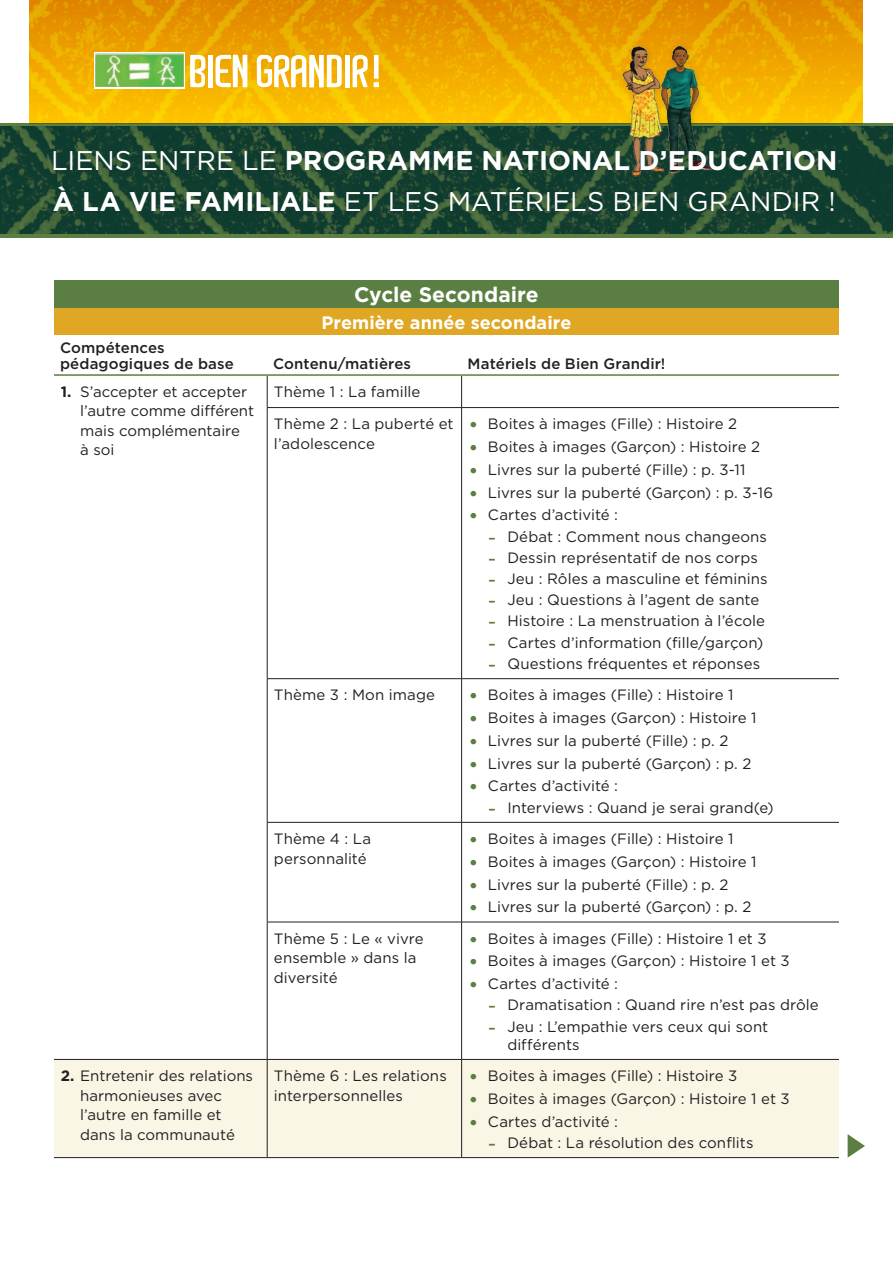
<style>
.page{position:relative;width:893px;height:1263px;background:#fff}
.page>*{position:absolute;margin:0;border:0;box-sizing:border-box;transform-origin:0 0}
.t1{font:700 27px/40.5px "Gotham";color:#fff}
.t2{font:700 21px "Gotham";color:#fff}
.t3{font:700 18px "Gotham";letter-spacing:.005em;color:#fff}
.t4{font:15px/19.5px "Gotham";letter-spacing:.005em;color:#231f20}
.t5{font:500 15px/16.2px "Gotham";letter-spacing:.01em;color:#231f20}
.s1{font-weight:400}
.s2{font-weight:700}
.s3{font-size:21px;color:#5b7e42}
</style>
<div class="page">
<div style="left:54px;top:280px;width:785px;height:28px;background:#5b7e42"></div>
<div style="left:54px;top:308px;width:785px;height:27px;background:#dfa724"></div>
<div style="left:54px;top:1060px;width:785px;height:97px;background:#f9f6e6"></div>
<hr style="left:54px;top:374px;width:213px;height:2px;background:#5b7e42">
<hr style="left:267px;top:374px;width:195px;height:2px;background:#5b7e42">
<hr style="left:462px;top:374px;width:377px;height:2px;background:#5b7e42">
<hr style="left:267px;top:376px;width:1px;height:31px;background:#231f20">
<hr style="left:461px;top:376px;width:1px;height:31px;background:#231f20">
<hr style="left:267px;top:407px;width:195px;height:1px;background:#231f20">
<hr style="left:267px;top:408px;width:1px;height:270px;background:#231f20">
<hr style="left:462px;top:407px;width:377px;height:1px;background:#231f20">
<hr style="left:461px;top:408px;width:1px;height:270px;background:#231f20">
<hr style="left:267px;top:678px;width:195px;height:1px;background:#231f20">
<hr style="left:267px;top:679px;width:1px;height:143px;background:#231f20">
<hr style="left:462px;top:678px;width:377px;height:1px;background:#231f20">
<hr style="left:461px;top:679px;width:1px;height:143px;background:#231f20">
<hr style="left:267px;top:822px;width:195px;height:1px;background:#231f20">
<hr style="left:267px;top:822px;width:1px;height:100px;background:#231f20">
<hr style="left:462px;top:822px;width:377px;height:1px;background:#231f20">
<hr style="left:461px;top:822px;width:1px;height:100px;background:#231f20">
<hr style="left:267px;top:922px;width:195px;height:1px;background:#231f20">
<hr style="left:267px;top:922px;width:1px;height:137px;background:#231f20">
<hr style="left:462px;top:922px;width:377px;height:1px;background:#231f20">
<hr style="left:461px;top:922px;width:1px;height:137px;background:#231f20">
<hr style="left:54px;top:1059px;width:213px;height:1px;background:#231f20">
<hr style="left:267px;top:1059px;width:195px;height:1px;background:#231f20">
<hr style="left:267px;top:1059px;width:1px;height:98px;background:#231f20">
<hr style="left:462px;top:1059px;width:377px;height:1px;background:#231f20">
<hr style="left:461px;top:1059px;width:1px;height:98px;background:#231f20">
<hr style="left:54px;top:1157px;width:213px;height:1px;background:#231f20">
<hr style="left:267px;top:1157px;width:195px;height:1px;background:#231f20">
<hr style="left:462px;top:1157px;width:377px;height:1px;background:#231f20">
<svg style="left:848px;top:1134px;width:17px;height:24px"></svg>
<img style="left:30px;top:0;width:832px;height:123px">
<svg style="left:94px;top:52px;width:91px;height:37px"></svg>
<svg style="left:190px;top:55px;width:15px;height:32px"></svg>
<hr style="left:208px;top:55px;width:4px;height:32px;background:#fff">
<svg style="left:215px;top:55px;width:32px;height:32px"></svg>
<hr style="left:345px;top:55px;width:4px;height:32px;background:#fff">
<svg style="left:256px;top:55px;width:86px;height:33px"></svg>
<svg style="left:352px;top:55px;width:27px;height:32px"></svg>
<img style="left:95px;top:54px;width:89px;height:33px">
<svg style="left:0;top:123px;width:893px;height:114px;fill:#113d2f"></svg>
<div style="left:656px;top:42px;width:63px;height:137px;background:#231f20;opacity:.2"></div>
<img style="left:659px;top:37px;width:53px;height:143px">
<div style="left:619px;top:42px;width:52px;height:140px;background:#231f20;opacity:.2"></div>
<img style="left:621px;top:40px;width:43px;height:140px">
<h1 class="t1" style="left:51px;top:140px;width:788px"><span class="s1">LIENS ENTRE LE</span> PROGRAMME NATIONAL D’EDUCATION<br>À LA VIE FAMILIALE <span class="s1">ET LES MATÉRIELS BIEN GRANDIR !</span></h1>
<p class="t5" style="left:60px;top:339px;width:175px">Compétences pédagogiques de base</p>
<h2 class="t2" style="left:354px;top:281px;width:186px">Cycle Secondaire</h2>
<p class="t3" style="left:322px;top:311px;width:251px">Première année secondaire</p>
<p class="t5" style="left:273px;top:355px;width:139px">Contenu/matières</p>
<p class="t5" style="left:468px;top:355px;width:199px">Matériels de Bien Grandir!</p>
<p class="t4" style="left:80px;top:381px;width:175px;text-indent:-20px"><span class="s2">1.</span> S’accepter et accepter l’autre comme différent mais complémentaire<br>à soi</p>
<p class="t4" style="left:274px;top:375px;width:181px;line-height:32.5px">Thème 1 : La famille<br>Thème 2 : La puberté et</p>
<p class="t4" style="left:274px;top:433px;width:102px">l’adolescence</p>
<p class="t4" style="left:468px;top:414px;width:270px"><span class="s3">•</span> Boites à images (Fille) : Histoire 2</p>
<p class="t4" style="left:468px;top:437px;width:293px"><span class="s3">•</span> Boites à images (Garçon) : Histoire 2</p>
<p class="t4" style="left:468px;top:459px;width:279px"><span class="s3">•</span> Livres sur la puberté (Fille) : p. 3-11</p>
<p class="t4" style="left:468px;top:482px;width:306px"><span class="s3">•</span> Livres sur la puberté (Garçon) : p. 3-16</p>
<p class="t4" style="left:468px;top:505px;width:151px"><span class="s3">•</span> Cartes d’activité :</p>
<p class="t4" style="left:488px;top:526px;width:281px"><span class="s3">-</span> Débat : Comment nous changeons</p>
<p class="t4" style="left:488px;top:547px;width:271px"><span class="s3">-</span> Dessin représentatif de nos corps</p>
<p class="t4" style="left:488px;top:569px;width:281px"><span class="s3">-</span> Jeu : Rôles a masculine et féminins</p>
<p class="t4" style="left:488px;top:590px;width:273px"><span class="s3">-</span> Jeu : Questions à l’agent de sante</p>
<p class="t4" style="left:488px;top:611px;width:279px"><span class="s3">-</span> Histoire : La menstruation à l’école</p>
<p class="t4" style="left:488px;top:632px;width:277px"><span class="s3">-</span> Cartes d’information (fille/garçon)</p>
<p class="t4" style="left:488px;top:654px;width:274px"><span class="s3">-</span> Questions fréquentes et réponses</p>
<p class="t4" style="left:274px;top:685px;width:163px">Thème 3 : Mon image</p>
<p class="t4" style="left:468px;top:685px;width:267px"><span class="s3">•</span> Boites à images (Fille) : Histoire 1</p>
<p class="t4" style="left:468px;top:708px;width:290px"><span class="s3">•</span> Boites à images (Garçon) : Histoire 1</p>
<p class="t4" style="left:468px;top:730px;width:261px"><span class="s3">•</span> Livres sur la puberté (Fille) : p. 2</p>
<p class="t4" style="left:468px;top:753px;width:285px"><span class="s3">•</span> Livres sur la puberté (Garçon) : p. 2</p>
<p class="t4" style="left:468px;top:776px;width:151px"><span class="s3">•</span> Cartes d’activité :</p>
<p class="t4" style="left:488px;top:797px;width:287px"><span class="s3">-</span> Interviews : Quand je serai grand(e)</p>
<p class="t4" style="left:274px;top:829px;width:99px">Thème 4 : La personnalité</p>
<p class="t4" style="left:468px;top:829px;width:267px"><span class="s3">•</span> Boites à images (Fille) : Histoire 1</p>
<p class="t4" style="left:468px;top:851px;width:290px"><span class="s3">•</span> Boites à images (Garçon) : Histoire 1</p>
<p class="t4" style="left:468px;top:874px;width:261px"><span class="s3">•</span> Livres sur la puberté (Fille) : p. 2</p>
<p class="t4" style="left:468px;top:897px;width:285px"><span class="s3">•</span> Livres sur la puberté (Garçon) : p. 2</p>
<p class="t4" style="left:274px;top:928px;width:151px">Thème 5 : Le « vivre ensemble » dans la diversité</p>
<p class="t4" style="left:468px;top:928px;width:300px"><span class="s3">•</span> Boites à images (Fille) : Histoire 1 et 3</p>
<p class="t4" style="left:468px;top:951px;width:323px"><span class="s3">•</span> Boites à images (Garçon) : Histoire 1 et 3</p>
<p class="t4" style="left:468px;top:974px;width:151px"><span class="s3">•</span> Cartes d’activité :</p>
<p class="t4" style="left:488px;top:995px;width:332px"><span class="s3">-</span> Dramatisation : Quand rire n’est pas drôle</p>
<p class="t4" style="left:507px;top:1017px;width:262px;line-height:18px;text-indent:-20px"><span class="s3">-</span> Jeu : L’empathie vers ceux qui sont différents</p>
<p class="t4" style="left:80px;top:1066px;width:174px;text-indent:-20px"><span class="s2">2.</span> Entretenir des relations harmonieuses avec l’autre en famille et dans la communauté</p>
<p class="t4" style="left:274px;top:1066px;width:174px">Thème 6 : Les relations interpersonnelles</p>
<p class="t4" style="left:468px;top:1066px;width:270px"><span class="s3">•</span> Boites à images (Fille) : Histoire 3</p>
<p class="t4" style="left:468px;top:1088px;width:323px"><span class="s3">•</span> Boites à images (Garçon) : Histoire 1 et 3</p>
<p class="t4" style="left:468px;top:1111px;width:151px"><span class="s3">•</span> Cartes d’activité :</p>
<p class="t4" style="left:488px;top:1132px;width:267px"><span class="s3">-</span> Débat : La résolution des conflits</p>
</div>
